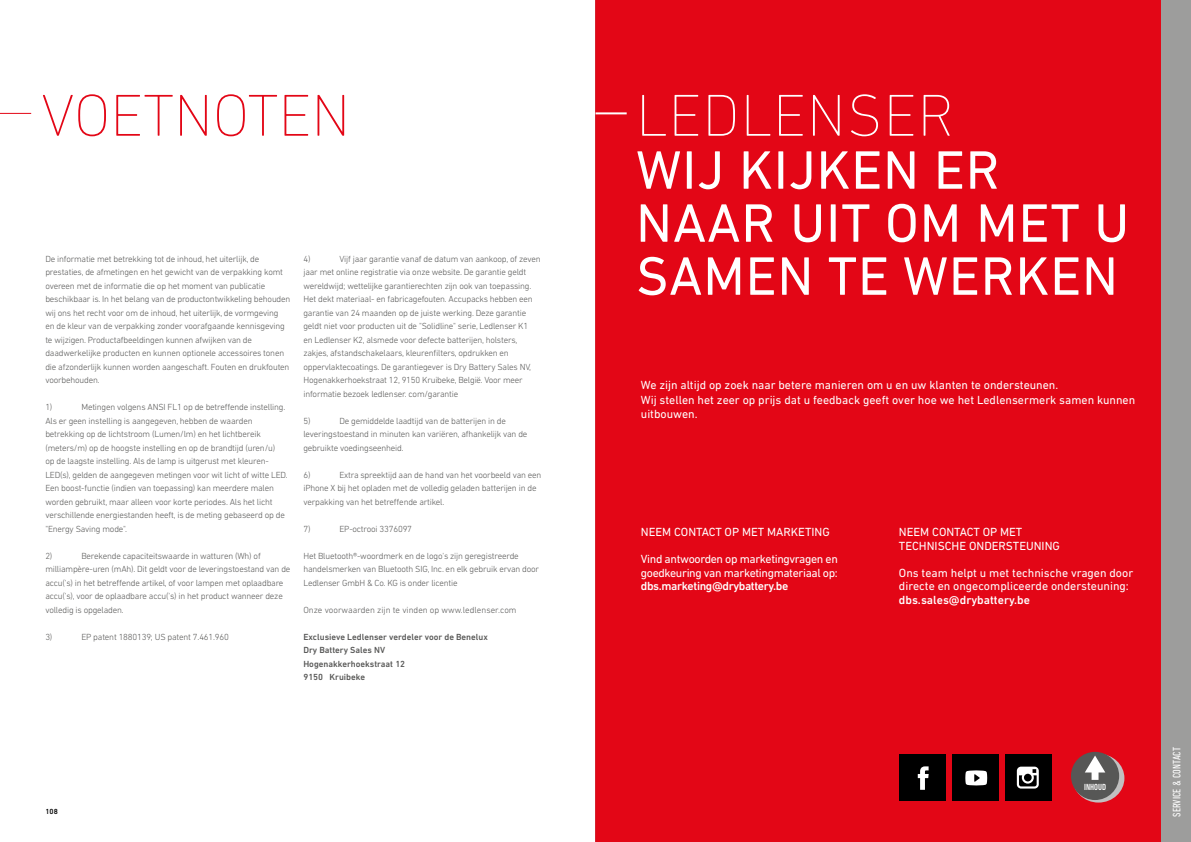
<style>
.page{position:relative;width:1191px;height:842px;background:#fff}
.page>*{position:absolute;margin:0;border:0;box-sizing:border-box;transform-origin:0 0}
.t1{font:200 60px "DIN Next LT Pro";letter-spacing:.015em;color:#fff}
.t2{font:200 60px "DIN Next LT Pro";color:#e30616}
.t3{font:55px/53px "DIN Next LT Pro";letter-spacing:.015em;color:#fff}
.t4{font:12px/14.4px "DIN Next LT Pro";color:#fff}
.t5{font:12px/13.5px "DIN Next LT Pro";letter-spacing:-.03em;color:#fff}
.t6{font:500 12px "DIN Next LT Pro";letter-spacing:-.03em;color:#fff}
.t7{font:500 12px "DIN Next LT Pro";color:#fff}
.t8{font:condensed 11px "DIN Next LT Pro";letter-spacing:.01em;color:#fff}
.t9{font:300 9px/13.5px "DIN Next LT Pro";letter-spacing:-.02em;color:#575756}
.t10{font:500 9px/13.5px "DIN Next LT Pro";color:#575756}
.t11{font:300 9px "DIN Next LT Pro";color:#575756}
.t12{font:500 condensed 9px "DIN Next LT Pro";color:#fff}
.t13{font:500 7.5px "DIN Next LT Pro";color:#000}
</style>
<div class="page">
<div style="left:595px;top:0;width:596px;height:842px;background:#e30616"></div>
<hr style="left:595px;top:112px;width:31px;height:2px;background:#fff">
<hr style="left:0;top:113px;width:31px;height:1px;background:#e30616">
<div style="left:899px;top:754px;width:47px;height:47px;background:#000"></div>
<svg style="left:917px;top:766px;width:11px;height:24px"></svg>
<div style="left:952px;top:754px;width:46px;height:47px;background:#000"></div>
<svg style="left:965px;top:770px;width:22px;height:15px"></svg>
<div style="left:1005px;top:754px;width:46px;height:47px;background:#000"></div>
<svg style="left:1016px;top:767px;width:22px;height:21px"></svg>
<div style="left:1161px;top:0;width:30px;height:842px;background:#9d9d9c"></div>
<svg style="left:1072px;top:754px;width:52px;height:48px"></svg>
<div style="left:1071px;top:752px;width:48px;height:48px;background:#575756;border-radius:50%"></div>
<svg style="left:1085px;top:755px;width:20px;height:25px"></svg>
<hr style="left:595px;top:0;width:1px;height:842px;background:#9d9d9c">
<h1 class="t2" style="left:41px;top:81px;width:311px">VOETNOTEN</h1>
<p class="t9" style="left:45px;top:252px;width:247px">De informatie met betrekking tot de inhoud, het uiterlijk, de prestaties, de afmetingen en het gewicht van de verpakking komt overeen met de informatie die op het moment van publicatie beschikbaar is. In het belang van de productontwikkeling behouden wij ons het recht voor om de inhoud, het uiterlijk, de vormgeving<br>en de kleur van de verpakking zonder voorafgaande kennisgeving te wijzigen. Productafbeeldingen kunnen afwijken van de daadwerkelijke producten en kunnen optionele accessoires tonen die afzonderlijk kunnen worden aangeschaft. Fouten en drukfouten voorbehouden.</p>
<p class="t9" style="left:45px;top:400px;width:9px">1)</p>
<p class="t9" style="left:45px;top:400px;width:244px;text-indent:36px">Metingen volgens ANSI FL1 op de betreffende instelling.<br>Als er geen instelling is aangegeven, hebben de waarden betrekking op de lichtstroom (Lumen/lm) en het lichtbereik (meters/m) op de hoogste instelling en op de brandtijd (uren/u)<br>op de laagste instelling. Als de lamp is uitgerust met kleuren-LED(s), gelden de aangegeven metingen voor wit licht of witte LED.<br>Een boost-functie (indien van toepassing) kan meerdere malen worden gebruikt, maar alleen voor korte periodes. Als het licht verschillende energiestanden heeft, is de meting gebaseerd op de "Energy Saving mode".</p>
<p class="t9" style="left:45px;top:549px;width:9px">2)</p>
<p class="t9" style="left:45px;top:549px;width:246px;text-indent:36px">Berekende capaciteitswaarde in watturen (Wh) of milliampère-uren (mAh). Dit geldt voor de leveringstoestand van de accu('s) in het betreffende artikel, of voor lampen met oplaadbare accu('s), voor de oplaadbare accu('s) in het product wanneer deze volledig is opgeladen.</p>
<p class="t9" style="left:45px;top:630px;width:9px">3)</p>
<p class="t9" style="left:81px;top:630px;width:149px">EP patent 1880139; US patent 7.461.960</p>
<p class="t9" style="left:303px;top:252px;width:9px">4)</p>
<p class="t9" style="left:303px;top:252px;width:239px;text-indent:36px">Vijf jaar garantie vanaf de datum van aankoop, of zeven jaar met online registratie via onze website. De garantie geldt wereldwijd; wettelijke garantierechten zijn ook van toepassing.<br>Het dekt materiaal- en fabricagefouten. Accupacks hebben een garantie van 24 maanden op de juiste werking. Deze garantie geldt niet voor producten uit de "Solidline" serie, Ledlenser K1<br>en Ledlenser K2, alsmede voor defecte batterijen, holsters, zakjes, afstandschakelaars, kleurenfilters, opdrukken en oppervlaktecoatings. De garantiegever is Dry Battery Sales NV, Hogenakkerhoekstraat 12, 9150 Kruibeke, België. Voor meer informatie bezoek ledlenser. com/garantie</p>
<p class="t9" style="left:303px;top:414px;width:9px">5)</p>
<p class="t9" style="left:303px;top:414px;width:225px;text-indent:36px">De gemiddelde laadtijd van de batterijen in de leveringstoestand in minuten kan variëren, afhankelijk van de gebruikte voedingseenheid.</p>
<p class="t9" style="left:303px;top:468px;width:9px">6)</p>
<p class="t9" style="left:303px;top:468px;width:239px;text-indent:36px">Extra spreektijd aan de hand van het voorbeeld van een iPhone X bij het opladen met de volledig geladen batterijen in de verpakking van het betreffende artikel.</p>
<p class="t9" style="left:303px;top:522px;width:9px">7)</p>
<p class="t9" style="left:339px;top:522px;width:74px">EP-octrooi 3376097</p>
<p class="t9" style="left:303px;top:549px;width:237px">Het Bluetooth®-woordmerk en de logo's zijn geregistreerde handelsmerken van Bluetooth SIG, Inc. en elk gebruik ervan door<br>Ledlenser GmbH &amp; Co. KG is onder licentie</p>
<p class="t11" style="left:303px;top:604px;width:215px">Onze voorwaarden zijn te vinden op www.ledlenser.com</p>
<p class="t10" style="left:303px;top:630px;width:186px">Exclusieve Ledlenser verdeler voor de Benelux<br>Dry Battery Sales NV<br>Hogenakkerhoekstraat 12<br>9150 Kruibeke</p>
<p class="t13" style="left:45px;top:807px;width:14px">108</p>
<h1 class="t1" style="left:636px;top:81px;width:320px">LEDLENSER</h1>
<h2 class="t3" style="left:636px;top:143px;width:495px">WIJ KIJKEN ER<br>NAAR UIT OM MET U<br>SAMEN TE WERKEN</h2>
<h3 class="t4" style="left:641px;top:378px;width:496px">We zijn altijd op zoek naar betere manieren om u en uw klanten te ondersteunen.<br>Wij stellen het zeer op prijs dat u feedback geeft over hoe we het Ledlensermerk samen kunnen uitbouwen.</h3>
<h3 class="t4" style="left:641px;top:525px;width:190px">NEEM CONTACT OP MET MARKETING</h3>
<h3 class="t5" style="left:641px;top:552px;width:198px">Vind antwoorden op marketingvragen en goedkeuring van marketingmateriaal op:</h3>
<h3 class="t6" style="left:641px;top:579px;width:149px">dbs.marketing@drybattery.be</h3>
<h3 class="t4" style="left:899px;top:525px;width:163px;line-height:13.5px">NEEM CONTACT OP MET<br>TECHNISCHE ONDERSTEUNING</h3>
<h3 class="t4" style="left:899px;top:566px;width:236px;line-height:13.5px">Ons team helpt u met technische vragen door directe en ongecompliceerde ondersteuning:</h3>
<h3 class="t7" style="left:899px;top:593px;width:132px">dbs.sales@drybattery.be</h3>
<p class="t12" style="left:1084px;top:782px;width:23px">INHOUD</p>
<p class="t8" style="left:1170px;top:817px;width:71px;rotate:-90deg">SERVICE &amp; CONTACT</p>
</div>
